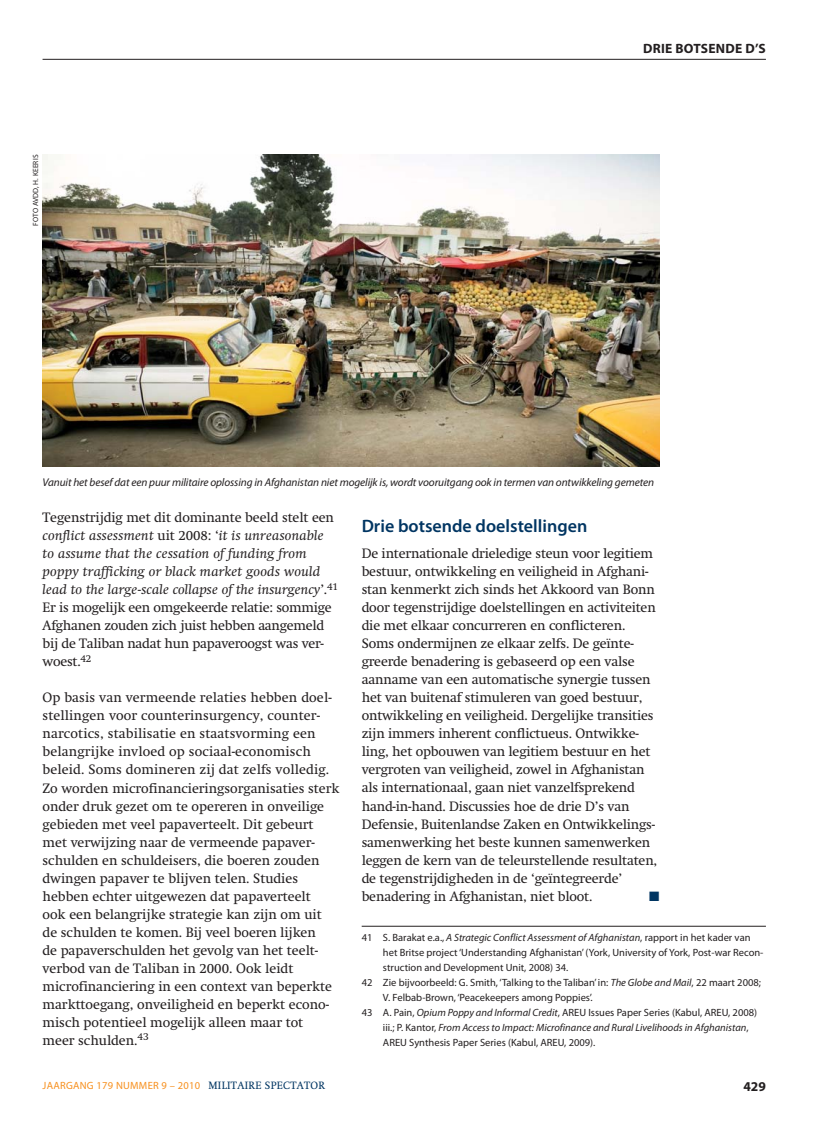
<style>
.page{position:relative;width:817px;height:1136px;background:#fff}
.page>*{position:absolute;margin:0;border:0;box-sizing:border-box;transform-origin:0 0}
.t1{font:600 18px "Myriad Pro";color:#003562}
.t2{font:13.5px/18px "Swift";letter-spacing:-.01em;color:#231f20}
.t3{font:700 13.5px "Myriad Pro";letter-spacing:.02em;color:#231f20}
.t4{font:13.5px "Zapf Dingbats";color:#003562}
.t5{font:italic 11.25px "Myriad Pro";letter-spacing:-.01em;color:#231f20}
.t6{font:10.5px "Myriad Pro";color:#231f20}
.t7{font:italic 10.5px "Myriad Pro";color:#231f20}
.t8{font:10.5px "Myriad Pro";letter-spacing:.025em;color:#f7901e}
.t9{font:7.5px "Myriad Pro";letter-spacing:.02em;color:#231f20}
.s1{font-style:italic}
.s2{font-style:normal}
.s3{font-family:"Swift";color:#003562}
</style>
<div class="page">
<hr style="left:43px;top:59px;width:722px;height:1px;background:#231f20">
<hr style="left:361px;top:925px;width:404px;height:1px;background:#231f20">
<img style="left:43px;top:154px;width:616px;height:312px">
<p class="t9" style="left:31px;top:226px;width:73px;rotate:-90deg">FOTO AVDD, H. KEERIS</p>
<p class="t3" style="left:643px;top:43px;width:124px">DRIE BOTSENDE D’S</p>
<p class="t5" style="left:43px;top:478px;width:613px">Vanuit het besef dat een puur militaire oplossing in Afghanistan niet mogelijk is, wordt vooruitgang ook in termen van ontwikkeling gemeten</p>
<p class="t2" style="left:43px;top:510px;width:297px">Tegenstrijdig met dit dominante beeld stelt een <span class="s1">conflict assessment</span> uit 2008: ‘<span class="s1">it is unreasonable to assume that the cessation of funding from poppy trafficking or black market goods would lead to the large-scale collapse of the insurgency</span>’.<sup>41<br></sup>Er is mogelijk een omgekeerde relatie: sommige Afghanen zouden zich juist hebben aangemeld bij de Taliban nadat hun papaveroogst was ver&shy;woest.<sup>42</sup></p>
<p class="t2" style="left:43px;top:690px;width:298px">Op basis van vermeende relaties hebben doel&shy;stellingen voor counterinsurgency, counter&shy;narcotics, stabilisatie en staatsvorming een belangrijke invloed op sociaal-economisch beleid. Soms domineren zij dat zelfs volledig.<br>Zo worden microfinancieringsorganisaties sterk onder druk gezet om te opereren in onveilige gebieden met veel papaverteelt. Dit gebeurt met verwijzing naar de vermeende papaver&shy;schulden en schuldeisers, die boeren zouden dwingen papaver te blijven telen. Studies hebben echter uitgewezen dat papaverteelt<br>ook een belangrijke strategie kan zijn om uit de schulden te komen. Bij veel boeren lijken<br>de papaverschulden het gevolg van het teelt&shy;verbod van de Taliban in 2000. Ook leidt microfinanciering in een context van beperkte markttoegang, onveiligheid en beperkt econo&shy;misch potentieel mogelijk alleen maar tot<br>meer schulden.<sup>43</sup></p>
<h1 class="t1" style="left:361px;top:518px;width:227px">Drie botsende doelstellingen</h1>
<p class="t2" style="left:361px;top:546px;width:297px">De internationale drieledige steun voor legitiem bestuur, ontwikkeling en veiligheid in Afghani&shy;stan kenmerkt zich sinds het Akkoord van Bonn door tegenstrijdige doelstellingen en activiteiten die met elkaar concurreren en conflicteren.<br>Soms ondermijnen ze elkaar zelfs. De geïnte&shy;greerde benadering is gebaseerd op een valse aanname van een automatische synergie tussen het van buitenaf stimuleren van goed bestuur, ontwikkeling en veiligheid. Dergelijke transities zijn immers inherent conflictueus. Ontwikke&shy;ling, het opbouwen van legitiem bestuur en het vergroten van veiligheid, zowel in Afghanistan als internationaal, gaan niet vanzelfsprekend hand-in-hand. Discussies hoe de drie D’s van Defensie, Buitenlandse Zaken en Ontwikkelings&shy;samenwerking het beste kunnen samenwerken leggen de kern van de teleurstellende resultaten, de tegenstrijdigheden in de ‘geïntegreerde’ benadering in Afghanistan, niet bloot.</p>
<p class="t4" style="left:649px;top:889px;width:12px">■</p>
<p class="t7" style="left:361px;top:933px;width:390px"><span class="s2">41 S. Barakat e.a.,</span> A Strategic Conflict Assessment of Afghanistan<span class="s2">, rapport in het kader van</span></p>
<p class="t6" style="left:383px;top:946px;width:382px">het Britse project ‘Understanding Afghanistan’ (York, University of York, Post-war Recon-</p>
<p class="t6" style="left:383px;top:961px;width:187px">struction and Development Unit, 2008) 34.</p>
<p class="t6" style="left:361px;top:976px;width:401px">42 Zie bijvoorbeeld: G. Smith, ‘Talking to the Taliban’ in: <span class="s1">The Globe and Mail</span>, 22 maart 2008;</p>
<p class="t6" style="left:383px;top:991px;width:211px">V. Felbab-Brown, ‘Peacekeepers among Poppies’.</p>
<p class="t6" style="left:361px;top:1006px;width:397px">43 A. Pain, <span class="s1">Opium Poppy and Informal Credit</span>, AREU Issues Paper Series (Kabul, AREU, 2008)</p>
<p class="t7" style="left:383px;top:1023px;width:367px"><span class="s2">iii.; P. Kantor,</span> From Access to Impact: Microfinance and Rural Livelihoods in Afghanistan<span class="s2">,</span></p>
<p class="t6" style="left:383px;top:1036px;width:214px">AREU Synthesis Paper Series (Kabul, AREU, 2009).</p>
<p class="t8" style="left:43px;top:1078px;width:284px">JAARGANG 179 NUMMER 9 – 2010 <span class="s3">MILITAIRE SPECTATOR</span></p>
<p class="t3" style="left:743px;top:1081px;width:24px">429</p>
</div>
